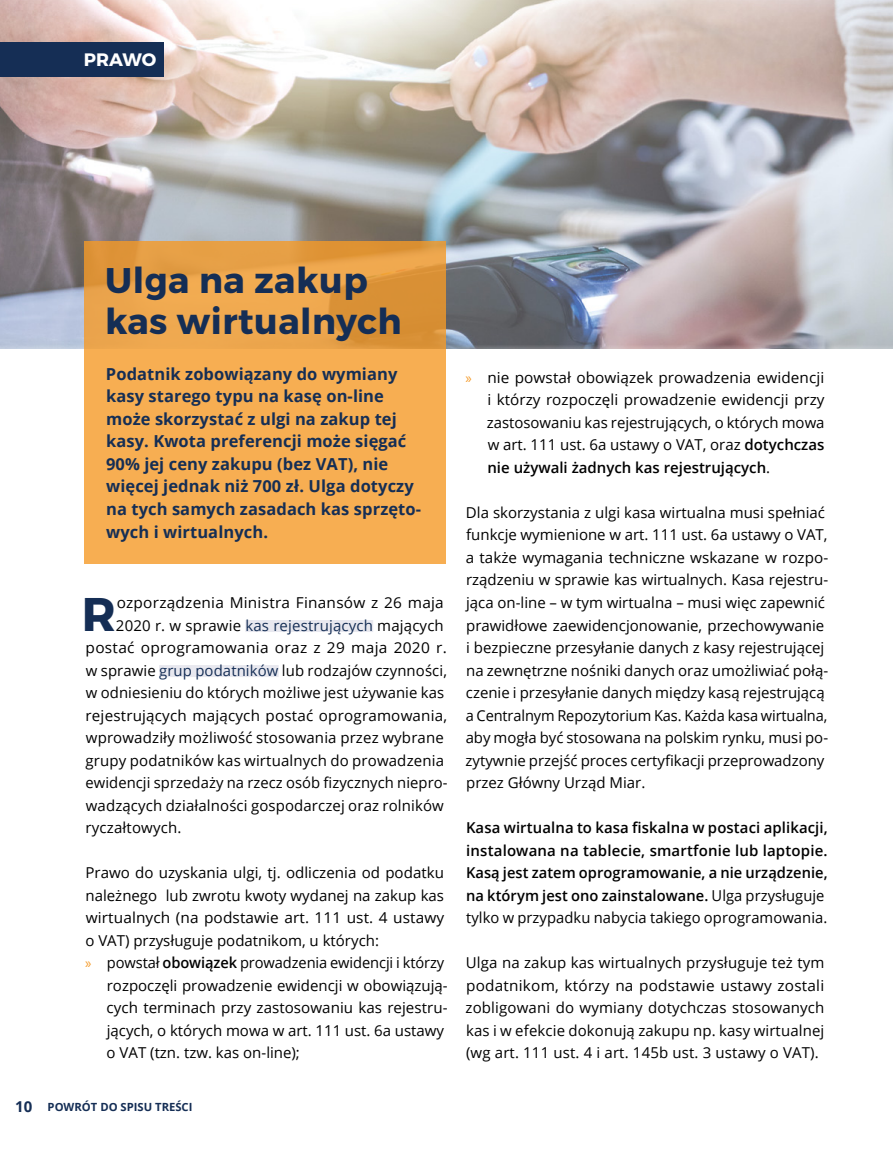
<style>
.page{position:relative;width:893px;height:1149px;background:#fff}
.page>*{position:absolute;margin:0;border:0;box-sizing:border-box;transform-origin:0 0}
.t1{font:47.1px "Trueno Bd";color:#152e55}
.t2{font:35.7px/40.5px "Trueno Bd";letter-spacing:.015em;color:#152e55}
.t3{font:18px "Trueno Bd";letter-spacing:.005em;color:#fff}
.t4{font:700 16.5px/22.5px "Open Sans";letter-spacing:.005em;color:#152e55}
.t5{font:15px/22.5px "Open Sans";color:#000;text-align:justify}
.t6{font:600 15px/22.5px "Open Sans";letter-spacing:.01em;color:#000}
.t7{font:15px "Open Sans";letter-spacing:.02em;color:#000}
.t8{font:700 11.25px "Open Sans";color:#152e55}
.s1{color:#152e55}
.s2{font-family:"Myriad Pro";color:#f59a27}
.s3{font-weight:600}
.s4{font-size:15px}
.s5{font-weight:400}
</style>
<div class="page">
<img style="left:0;top:0;width:893px;height:348px">
<div style="left:245px;top:620px;width:128px;height:12px;background:#e8e8ef"></div>
<div style="left:159px;top:665px;width:120px;height:12px;background:#e8e8ef"></div>
<svg style="left:84px;top:241px;width:361px;height:322px;background:#f1a94d"></svg>
<div style="left:0;top:42px;width:164px;height:34px;background:#152e55"></div>
<p class="t3" style="left:84px;top:48px;width:74px">PRAWO</p>
<h2 class="t2" style="left:105px;top:261px;width:298px">Ulga na zakup kas wirtualnych</h2>
<p class="t4" style="left:106px;top:362px;width:317px">Podatnik zobowiązany do wymiany kasy starego typu na kasę on-line może skorzystać z ulgi na zakup tej kasy. Kwota preferencji może sięgać 90% jej ceny zakupu (bez VAT), nie więcej jednak niż 700 zł. Ulga dotyczy na tych samych zasadach kas sprzęto&shy;wych i wirtualnych.</p>
<h1 class="t1" style="left:82px;top:584px;width:36px">R</h1>
<p class="t5" style="left:117px;top:590px;width:329px">ozporządzenia Ministra Finansów z 26 maja</p>
<p class="t5" style="left:116px;top:613px;width:329px">2020 r. w sprawie <span class="s1">kas rejestrujących</span> mających</p>
<p class="t7" style="left:86px;top:637px;width:363px">postać oprogramowania oraz z 29 maja 2020 r.</p>
<p class="t5" style="left:86px;top:658px;width:363px">w sprawie <span class="s1">grup podatników</span> lub rodzajów czynności,</p>
<p class="t5" style="left:86px;top:680px;width:360px">w odniesieniu do których możliwe jest używanie kas</p>
<p class="t5" style="left:86px;top:703px;width:363px">rejestrujących mających postać oprogramowania,</p>
<p class="t5" style="left:86px;top:725px;width:359px">wprowadziły możliwość stosowania przez wybrane</p>
<p class="t5" style="left:86px;top:748px;width:360px">grupy podatników kas wirtualnych do prowadzenia</p>
<p class="t5" style="left:85px;top:770px;width:364px">ewidencji sprzedaży na rzecz osób fizycznych niepro-</p>
<p class="t5" style="left:86px;top:793px;width:359px">wadzących działalności gospodarczej oraz rolników</p>
<p class="t5" style="left:86px;top:815px;width:97px">ryczałtowych.</p>
<p class="t5" style="left:85px;top:860px;width:360px">Prawo do uzyskania ulgi, tj. odliczenia od podatku</p>
<p class="t5" style="left:86px;top:883px;width:360px">należnego lub zwrotu kwoty wydanej na zakup kas</p>
<p class="t5" style="left:86px;top:905px;width:360px">wirtualnych (na podstawie art. 111 ust. 4 ustawy</p>
<p class="t5" style="left:85px;top:928px;width:295px">o VAT) przysługuje podatnikom, u których:</p>
<p class="t5" style="left:85px;top:950px;width:361px"><span class="s2">»</span> powstał <span class="s3">obowiązek</span> prowadzenia ewidencji i którzy</p>
<p class="t5" style="left:107px;top:973px;width:342px">rozpoczęli prowadzenie ewidencji w obowiązują-</p>
<p class="t5" style="left:107px;top:995px;width:343px">cych terminach przy zastosowaniu kas rejestru-</p>
<p class="t5" style="left:107px;top:1018px;width:339px">jących, o których mowa w art. 111 ust. 6a ustawy</p>
<p class="t5" style="left:107px;top:1040px;width:195px">o VAT (tzn. tzw. kas on-line);</p>
<p class="t8" style="left:15px;top:1098px;width:179px"><span class="s4">10</span> POWRÓT DO SPISU TREŚCI</p>
<p class="t5" style="left:487px;top:365px;width:339px;text-indent:-21px"><span class="s2">»</span> nie powstał obowiązek prowadzenia ewidencji i którzy rozpoczęli prowadzenie ewidencji przy zastosowaniu kas rejestrujących, o których mowa w art. 111 ust. 6a ustawy o VAT, oraz <span class="s3">dotychczas nie używali żadnych kas rejestrujących</span>.</p>
<p class="t5" style="left:466px;top:500px;width:364px;text-align:left">Dla skorzystania z ulgi kasa wirtualna musi spełniać funkcje wymienione w art. 111 ust. 6a ustawy o VAT, a także wymagania techniczne wskazane w rozpo&shy;rządzeniu w sprawie kas wirtualnych. Kasa rejestru&shy;jąca on-line – w tym wirtualna – musi więc zapewnić prawidłowe zaewidencjonowanie, przechowywanie i bezpieczne przesyłanie danych z kasy rejestrującej na zewnętrzne nośniki danych oraz umożliwiać połą&shy;czenie i przesyłanie danych między kasą rejestrującą a Centralnym Repozytorium Kas. Każda kasa wirtualna, aby mogła być stosowana na polskim rynku, musi po&shy;zytywnie przejść proces certyfikacji przeprowadzony przez Główny Urząd Miar.</p>
<p class="t6" style="left:466px;top:815px;width:363px">Kasa wirtualna to kasa fiskalna w postaci aplikacji, instalowana na tablecie, smartfonie lub laptopie.<br>Kasą jest zatem oprogramowanie, a nie urządzenie, na którym jest ono zainstalowane. <span class="s5">Ulga przysługuje tylko w przypadku nabycia takiego oprogramowania.</span></p>
<p class="t5" style="left:466px;top:950px;width:360px">Ulga na zakup kas wirtualnych przysługuje też tym podatnikom, którzy na podstawie ustawy zostali zobligowani do wymiany dotychczas stosowanych kas i w efekcie dokonują zakupu np. kasy wirtualnej (wg art. 111 ust. 4 i art. 145b ust. 3 ustawy o VAT).</p>
</div>
